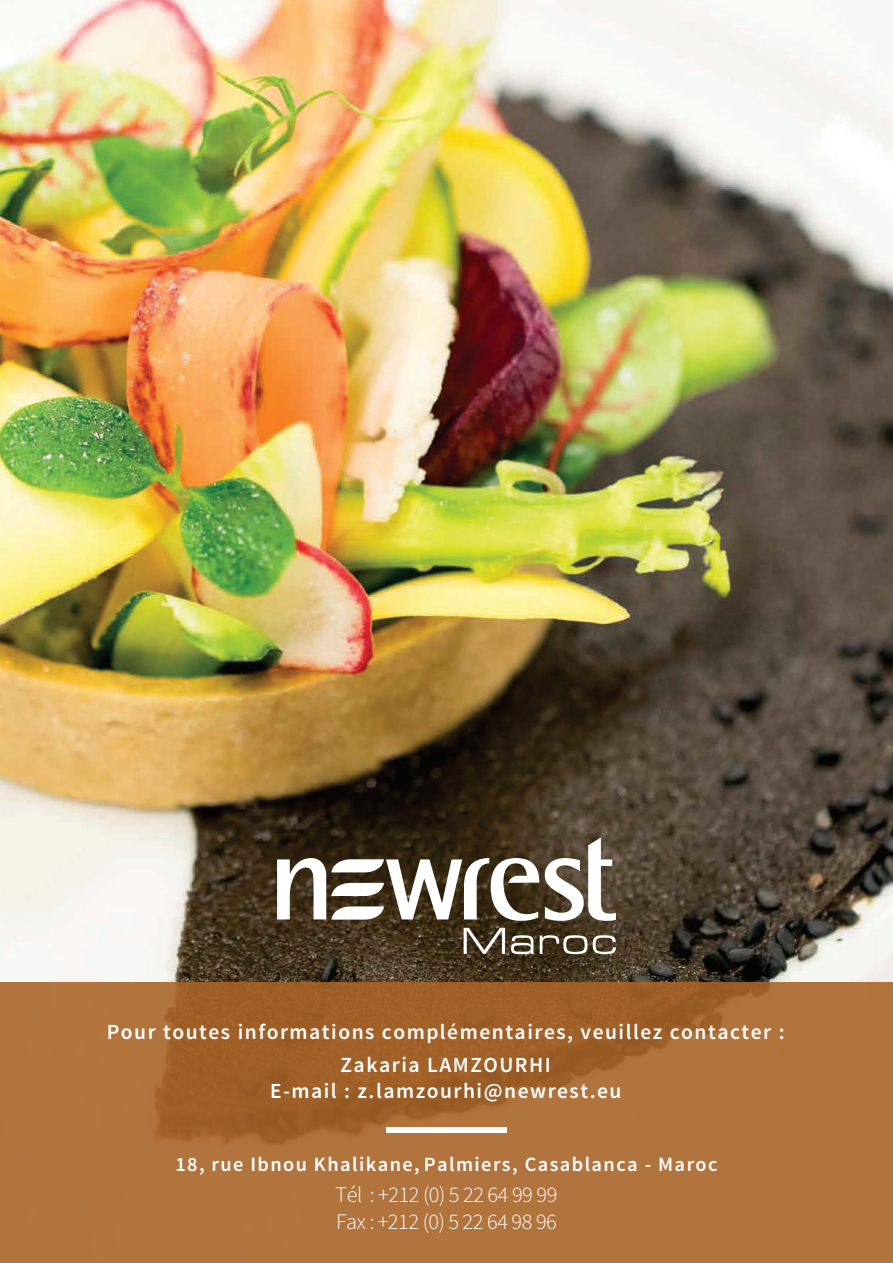
<style>
.page{position:relative;width:893px;height:1263px;background:#fff}
.page>*{position:absolute;margin:0;border:0;box-sizing:border-box;transform-origin:0 0}
.t1{font:300 22.35px/26.7px "Source Sans Pro";letter-spacing:-.02em;color:#fff}
.t2{font:600 21.45px/33px "Source Sans Pro";letter-spacing:.07em;color:#fff;text-align:center}
.t3{font:600 20.25px "Source Sans Pro";letter-spacing:.07em;color:#fff}
</style>
<div class="page">
<img style="left:0;top:0;width:893px;height:982px">
<svg style="left:0;top:982px;width:893px;height:281px;background:#ac6e37"></svg>
<div style="left:386px;top:1127px;width:120px;height:6px;background:#fff"></div>
<svg style="left:545px;top:838px;width:71px;height:83px"></svg>
<svg style="left:277px;top:858px;width:262px;height:63px"></svg>
<svg style="left:464px;top:928px;width:41px;height:26px"></svg>
<svg style="left:511px;top:935px;width:22px;height:19px"></svg>
<svg style="left:540px;top:935px;width:47px;height:19px"></svg>
<svg style="left:593px;top:935px;width:23px;height:19px"></svg>
<p class="t2" style="left:107px;top:1016px;width:679px">Pour toutes informations complémentaires, veuillez contacter :<br>Zakaria LAMZOURHI</p>
<p class="t2" style="left:270px;top:1075px;width:353px">E-mail : z.lamzourhi@newrest.eu</p>
<p class="t3" style="left:175px;top:1151px;width:543px">18, rue Ibnou Khalikane, Palmiers, Casablanca - Maroc</p>
<p class="t1" style="left:336px;top:1181px;width:223px">Tél : +212 (0) 5 22 64 99 99<br>Fax : +212 (0) 5 22 64 98 96</p>
</div>
